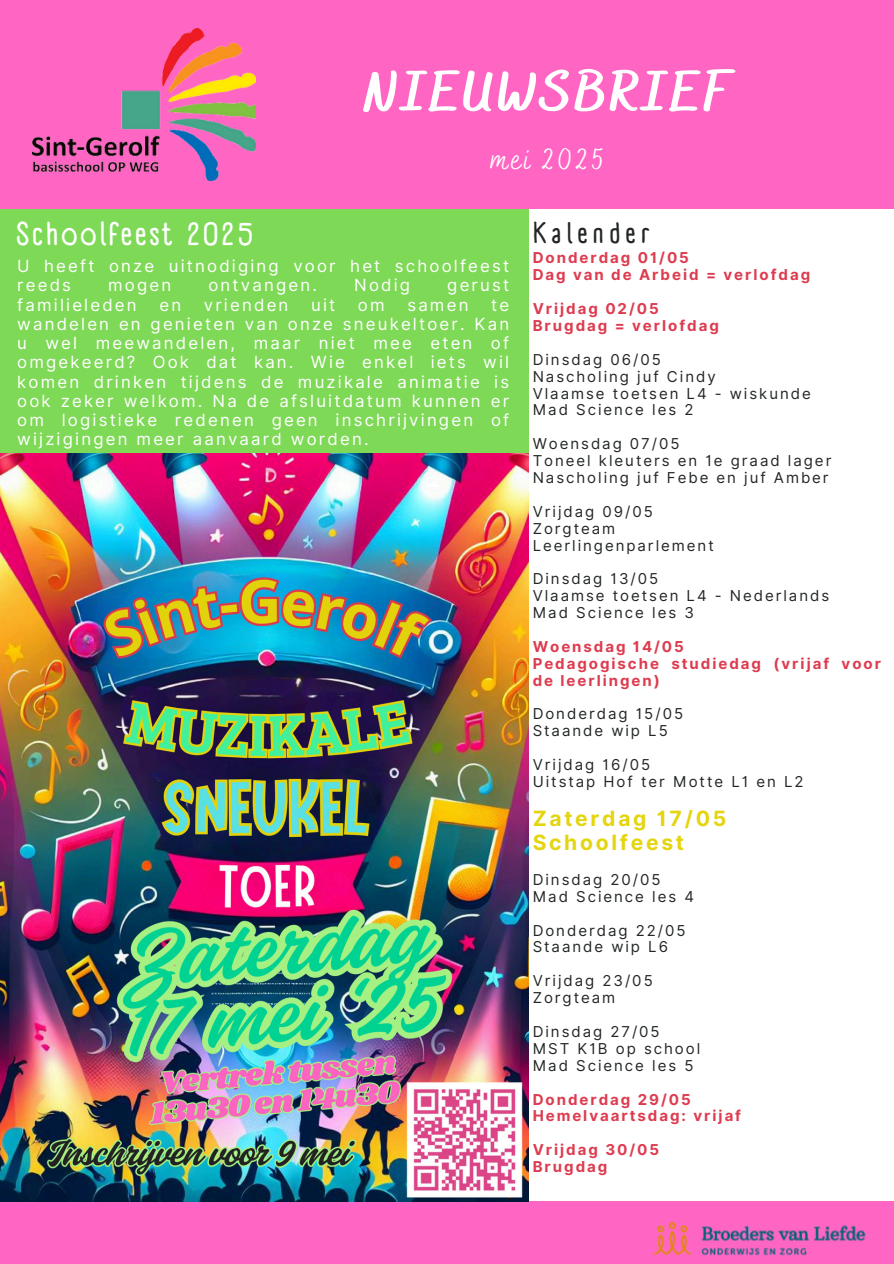
<style>
.page{position:relative;width:894px;height:1264px;background:#fff}
.page>*{position:absolute;margin:0;border:0;box-sizing:border-box;transform-origin:0 0}
.t1{font:800 55.5px "Bakerie Smooth";letter-spacing:.06em;color:#fff}
.t2{font:700 32.25px "A Day Without Sun Text";letter-spacing:.09em;color:#fff}
.t3{font:30px "Bakerie Smooth";letter-spacing:.09em;color:#fff}
.t4{font:700 28.5px "A Day Without Sun Text";letter-spacing:.18em;color:#222723}
.t5{font:700 21px/23.7px "Inter";letter-spacing:.13em;color:#e4d50e}
.t6{font:16.8px/19.2px "Inter";letter-spacing:.13em;color:#fff}
.t7{font:15px "Inter";letter-spacing:.13em;color:#222723}
.t8{font:700 15px/17px "Inter";letter-spacing:.13em;color:#dd3c50}
</style>
<div class="page">
<div style="left:0;top:209px;width:528px;height:770px;background:#7ed957"></div>
<div style="left:0;top:0;width:893px;height:209px;background:#ff66c4"></div>
<div style="left:0;top:1201px;width:893px;height:62px;background:#ff66c4"></div>
<img style="left:33px;top:28px;width:223px;height:152px">
<img style="left:653px;top:1221px;width:213px;height:35px">
<img style="left:0;top:453px;width:528px;height:748px">
<p class="t1" style="left:363px;top:59px;width:369px">NIEUWSBRIEF</p>
<p class="t3" style="left:491px;top:141px;width:115px">mei 2025</p>
<p class="t2" style="left:16px;top:215px;width:239px">Schoolfeest 2025</p>
<p class="t4" style="left:532px;top:215px;width:118px">Kalender</p>
<p class="t6" style="left:17px;top:256px;width:493px">U heeft onze uitnodiging voor het schoolfeest reeds</p>
<h6 class="t8" style="left:532px;top:249px;width:158px">Donderdag 01/05</h6>
<p class="t8" style="left:532px;top:266px;width:279px">Dag van de Arbeid = verlofdag</p>
<p class="t8" style="left:532px;top:300px;width:128px">Vrijdag 02/05</p>
<p class="t8" style="left:532px;top:317px;width:188px">Brugdag = verlofdag</p>
<h4 class="t7" style="left:532px;top:350px;width:130px">Dinsdag 06/05</h4>
<p class="t7" style="left:532px;top:367px;width:184px">Nascholing juf Cindy</p>
<p class="t7" style="left:532px;top:384px;width:279px">Vlaamse toetsen L4 - wiskunde</p>
<p class="t7" style="left:532px;top:401px;width:162px">Mad Science les 2</p>
<p class="t7" style="left:532px;top:435px;width:148px">Woensdag 07/05</p>
<p class="t7" style="left:532px;top:451px;width:300px">Toneel kleuters en 1e graad lager</p>
<p class="t7" style="left:532px;top:468px;width:297px">Nascholing juf Febe en juf Amber</p>
<p class="t7" style="left:532px;top:502px;width:122px">Vrijdag 09/05</p>
<p class="t7" style="left:532px;top:519px;width:84px">Zorgteam</p>
<p class="t7" style="left:532px;top:536px;width:182px">Leerlingenparlement</p>
<p class="t7" style="left:532px;top:570px;width:127px">Dinsdag 13/05</p>
<p class="t7" style="left:532px;top:586px;width:298px">Vlaamse toetsen L4 - Nederlands</p>
<p class="t7" style="left:532px;top:603px;width:163px">Mad Science les 3</p>
<p class="t8" style="left:532px;top:638px;width:153px">Woensdag 14/05</p>
<p class="t8" style="left:532px;top:654px;width:350px">Pedagogische studiedag (vrijaf voor de leerlingen)</p>
<p class="t7" style="left:532px;top:705px;width:152px">Donderdag 15/05</p>
<p class="t7" style="left:532px;top:722px;width:136px">Staande wip L5</p>
<p class="t7" style="left:532px;top:755px;width:119px">Vrijdag 16/05</p>
<p class="t7" style="left:532px;top:772px;width:272px">Uitstap Hof ter Motte L1 en L2</p>
<p class="t5" style="left:532px;top:806px;width:195px">Zaterdag 17/05<br>Schoolfeest</p>
<p class="t7" style="left:532px;top:870px;width:129px">Dinsdag 20/05</p>
<p class="t7" style="left:532px;top:887px;width:163px">Mad Science les 4</p>
<p class="t7" style="left:532px;top:921px;width:154px">Donderdag 22/05</p>
<p class="t7" style="left:532px;top:938px;width:137px">Staande wip L6</p>
<h5 class="t7" style="left:532px;top:971px;width:122px">Vrijdag 23/05</h5>
<p class="t7" style="left:532px;top:988px;width:84px">Zorgteam</p>
<p class="t7" style="left:532px;top:1022px;width:128px">Dinsdag 27/05</p>
<p class="t7" style="left:532px;top:1039px;width:169px">MST K1B op school</p>
<p class="t7" style="left:532px;top:1056px;width:162px">Mad Science les 5</p>
<p class="t8" style="left:532px;top:1090px;width:160px">Donderdag 29/05</p>
<p class="t8" style="left:532px;top:1107px;width:210px">Hemelvaartsdag: vrijaf</p>
<p class="t8" style="left:532px;top:1141px;width:128px">Vrijdag 30/05</p>
<p class="t8" style="left:532px;top:1158px;width:76px">Brugdag</p>
<p class="t6" style="left:108px;top:276px;width:65px">mogen</p>
<p class="t6" style="left:208px;top:276px;width:110px">ontvangen.</p>
<p class="t6" style="left:354px;top:276px;width:57px">Nodig</p>
<p class="t6" style="left:447px;top:276px;width:63px">gerust</p>
<p class="t6" style="left:17px;top:295px;width:121px">familieleden</p>
<p class="t6" style="left:159px;top:295px;width:23px">en</p>
<p class="t6" style="left:204px;top:295px;width:86px">vrienden</p>
<p class="t6" style="left:311px;top:295px;width:26px">uit</p>
<p class="t6" style="left:358px;top:295px;width:28px">om</p>
<p class="t6" style="left:407px;top:295px;width:63px">samen</p>
<p class="t6" style="left:17px;top:295px;width:493px;text-align:justify;text-indent:474px">te wandelen en genieten van onze sneukeltoer. Kan u wel meewandelen, maar niet mee eten of omgekeerd? Ook dat kan. Wie enkel iets wil komen drinken tijdens de muzikale animatie is ook zeker welkom. Na de afsluitdatum kunnen er om logistieke redenen geen inschrijvingen of wijzigingen meer aanvaard worden.</p>
</div>
